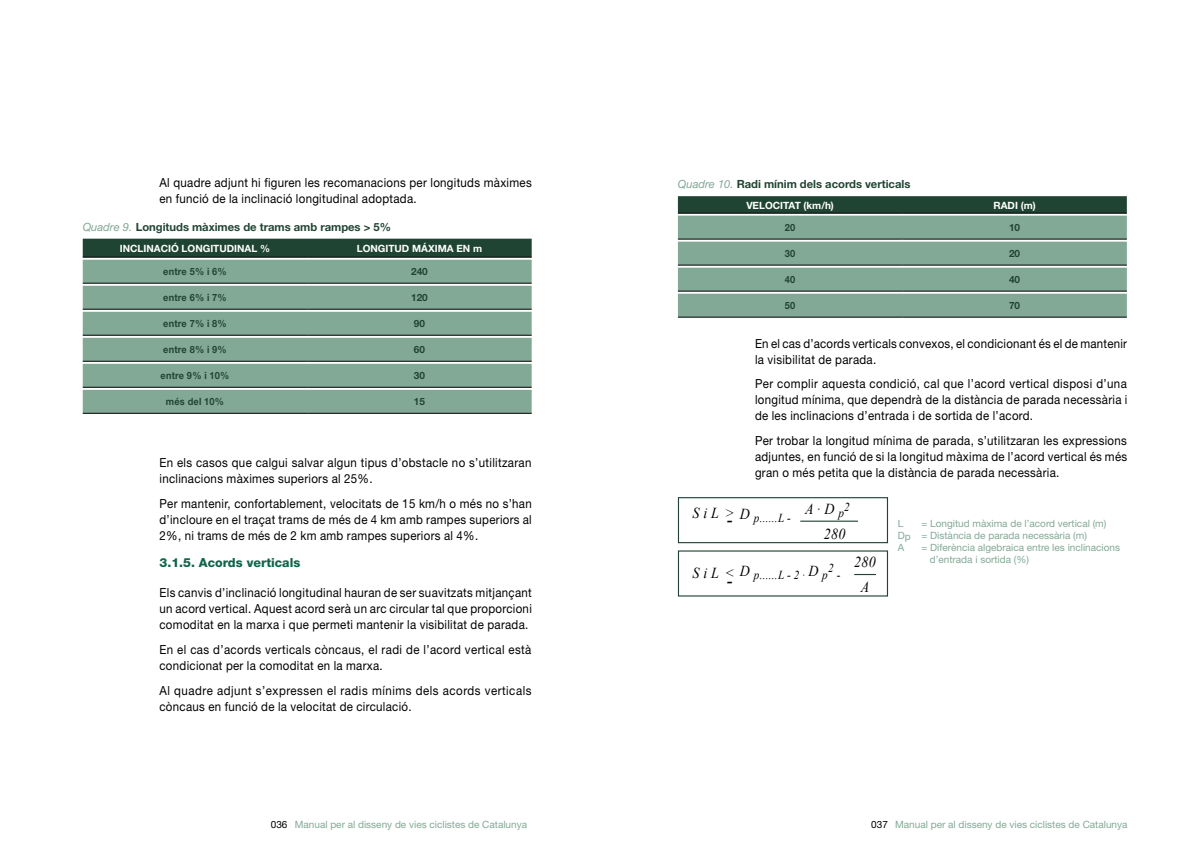
<style>
.page{position:relative;width:1191px;height:851px;background:#fff}
.page>*{position:absolute;margin:0;border:0;box-sizing:border-box;transform-origin:0 0}
.t1{font:italic 19.62px "Times New Roman";color:#000;scale:.92 1}
.t2{font:italic 15.25px "Times New Roman";letter-spacing:.025em;color:#000;scale:.92 1}
.t3{font:12.5px/16px "Helvetica Neue LT";letter-spacing:.025em;color:#000;scale:.92 1}
.t4{font:12.5px/16px "Helvetica Neue LT";letter-spacing:.045em;color:#000;scale:.92 1}
.t5{font:800 12.5px "Helvetica Neue LT";color:#0f654b}
.t6{font:italic 12.12px "Times New Roman";color:#000;scale:.92 1}
.t7{font:700 11.25px "Helvetica Neue LT";color:#204433}
.t8{font:10px/12px "Helvetica Neue LT";color:#82a996}
.t9{font:700 10px "Helvetica Neue LT";letter-spacing:.025em;color:#204433;scale:.92 1}
.t10{font:700 10px "Helvetica Neue LT";color:#fff}
.t11{font:700 10px "Helvetica Neue LT";letter-spacing:.025em;color:#204433}
.s1{font-weight:400;font-style:italic;color:#82a996}
.s2{color:#000}
</style>
<div class="page">
<svg style="left:83px;top:238px;width:448px;height:175px;background:#7c9e8d"></svg>
<hr style="left:83px;top:413px;width:224px;height:1px;background:#000">
<hr style="left:307px;top:413px;width:224px;height:1px;background:#000">
<svg style="left:678px;top:196px;width:448px;height:120px;background:#789b8a"></svg>
<hr style="left:678px;top:316px;width:224px;height:1px;background:#000">
<hr style="left:902px;top:316px;width:224px;height:1px;background:#000">
<div style="left:678px;top:497px;width:210px;height:46px;border:1px solid #204433"></div>
<hr style="left:800px;top:520px;width:58px;height:1px;background:#204433">
<svg style="left:854px;top:574px;width:22px;height:1px"></svg>
<p class="t3" style="left:159px;top:174px;width:406px">Al quadre adjunt hi figuren les recomanacions per longituds màximes en funció de la inclinació longitudinal adoptada.</p>
<p class="t7" style="left:83px;top:220px;width:310px"><span class="s1">Quadre 9.</span> Longituds màximes de trams amb rampes &gt; 5%</p>
<p class="t10" style="left:120px;top:242px;width:152px">INCLINACIÓ LONGITUDINAL %</p>
<p class="t10" style="left:357px;top:242px;width:127px">LONGITUD MÁXIMA EN m</p>
<p class="t9" style="left:163px;top:265px;width:70px">entre 5% i 6%</p>
<p class="t11" style="left:411px;top:265px;width:18px">240</p>
<p class="t9" style="left:163px;top:291px;width:70px">entre 6% i 7%</p>
<p class="t11" style="left:411px;top:291px;width:18px">120</p>
<p class="t9" style="left:163px;top:317px;width:70px">entre 7% i 8%</p>
<p class="t11" style="left:414px;top:317px;width:13px">90</p>
<p class="t9" style="left:163px;top:343px;width:70px">entre 8% i 9%</p>
<p class="t11" style="left:414px;top:343px;width:13px">60</p>
<p class="t9" style="left:161px;top:369px;width:76px">entre 9% i 10%</p>
<p class="t11" style="left:414px;top:369px;width:13px">30</p>
<p class="t9" style="left:166px;top:395px;width:65px">més del 10%</p>
<p class="t11" style="left:414px;top:395px;width:13px">15</p>
<p class="t3" style="left:159px;top:454px;width:406px">En els casos que calgui salvar algun tipus d’obstacle no s’utilitzaran inclinacions màximes superiors al 25%.</p>
<p class="t3" style="left:159px;top:495px;width:406px;text-align:justify">Per mantenir, confortablement, velocitats de 15 km/h o més no s’han d’incloure en el traçat trams de més de 4 km amb rampes superiors al 2%, ni trams de més de 2 km amb rampes superiors al 4%.</p>
<p class="t5" style="left:159px;top:555px;width:142px">3.1.5. Acords verticals</p>
<p class="t3" style="left:159px;top:584px;width:406px;text-align:justify">Els canvis d’inclinació longitudinal hauran de ser suavitzats mitjançant un acord vertical. Aquest acord serà un arc circular tal que proporcioni comoditat en la marxa i que permeti mantenir la visibilitat de parada.</p>
<p class="t3" style="left:159px;top:641px;width:406px">En el cas d’acords verticals còncaus, el radi de l’acord vertical està condicionat per la comoditat en la marxa.</p>
<p class="t4" style="left:159px;top:682px;width:406px">Al quadre adjunt s’expressen el radis mínims dels acords verticals còncaus en funció de la velocitat de circulació.</p>
<p class="t7" style="left:678px;top:177px;width:234px"><span class="s1">Quadre 10.</span> Radi mínim dels acords verticals</p>
<p class="t10" style="left:746px;top:199px;width:89px">VELOCITAT (km/h)</p>
<p class="t10" style="left:993px;top:199px;width:44px">RADI (m)</p>
<p class="t9" style="left:785px;top:221px;width:13px">20</p>
<p class="t11" style="left:1009px;top:221px;width:13px">10</p>
<p class="t9" style="left:785px;top:247px;width:13px">30</p>
<p class="t11" style="left:1009px;top:247px;width:13px">20</p>
<p class="t9" style="left:785px;top:273px;width:13px">40</p>
<p class="t11" style="left:1009px;top:273px;width:13px">40</p>
<p class="t9" style="left:785px;top:299px;width:13px">50</p>
<p class="t11" style="left:1009px;top:299px;width:13px">70</p>
<p class="t3" style="left:755px;top:335px;width:406px">En el cas d’acords verticals convexos, el condicionant és el de mantenir la visibilitat de parada.</p>
<p class="t3" style="left:755px;top:375px;width:406px;text-align:justify">Per complir aquesta condició, cal que l’acord vertical disposi d’una longitud mínima, que dependrà de la distància de parada necessària i de les inclinacions d’entrada i de sortida de l’acord.</p>
<p class="t3" style="left:755px;top:432px;width:406px;text-align:justify">Per trobar la longitud mínima de parada, s’utilitzaran les expressions adjuntes, en funció de si la longitud màxima de l’acord vertical és més gran o més petita que la distància de parada necessària.</p>
<p class="t6" style="left:740px;top:511px;width:57px"><sup>D</sup> p......L -</p>
<p class="t2" style="left:805px;top:500px;width:44px">A · D <sub>p</sub></p>
<p class="t6" style="left:844px;top:500px;width:8px">2</p>
<p class="t2" style="left:692px;top:503px;width:47px">S i L &gt;</p>
<h1 class="t1" style="left:727px;top:508px;width:8px">-</h1>
<p class="t2" style="left:824px;top:525px;width:25px">280</p>
<p class="t6" style="left:740px;top:567px;width:97px"><sup>D</sup> p......L - 2 · <sup>D</sup> p</p>
<p class="t6" style="left:828px;top:561px;width:8px">2</p>
<p class="t2" style="left:692px;top:564px;width:47px">S i L &lt;</p>
<p class="t6" style="left:836px;top:567px;width:6px">-</p>
<h1 class="t1" style="left:727px;top:569px;width:8px">-</h1>
<p class="t2" style="left:854px;top:553px;width:25px">280</p>
<p class="t2" style="left:861px;top:578px;width:11px">A</p>
<p class="t8" style="left:897px;top:517px;width:210px;text-indent:24px">= Longitud màxima de l’acord vertical (m)<br>Dp = Distància de parada necessària (m)<br>A</p>
<p class="t8" style="left:897px;top:517px;width:7px">L</p>
<p class="t8" style="left:929px;top:541px;width:192px;text-indent:-8px">= Diferència algebraica entre les inclinacions d’entrada i sortida (%)</p>
<p class="t8" style="left:271px;top:817px;width:258px"><span class="s2">036</span> Manual per al disseny de vies ciclistes de Catalunya</p>
<p class="t8" style="left:871px;top:817px;width:258px"><span class="s2">037</span> Manual per al disseny de vies ciclistes de Catalunya</p>
</div>
